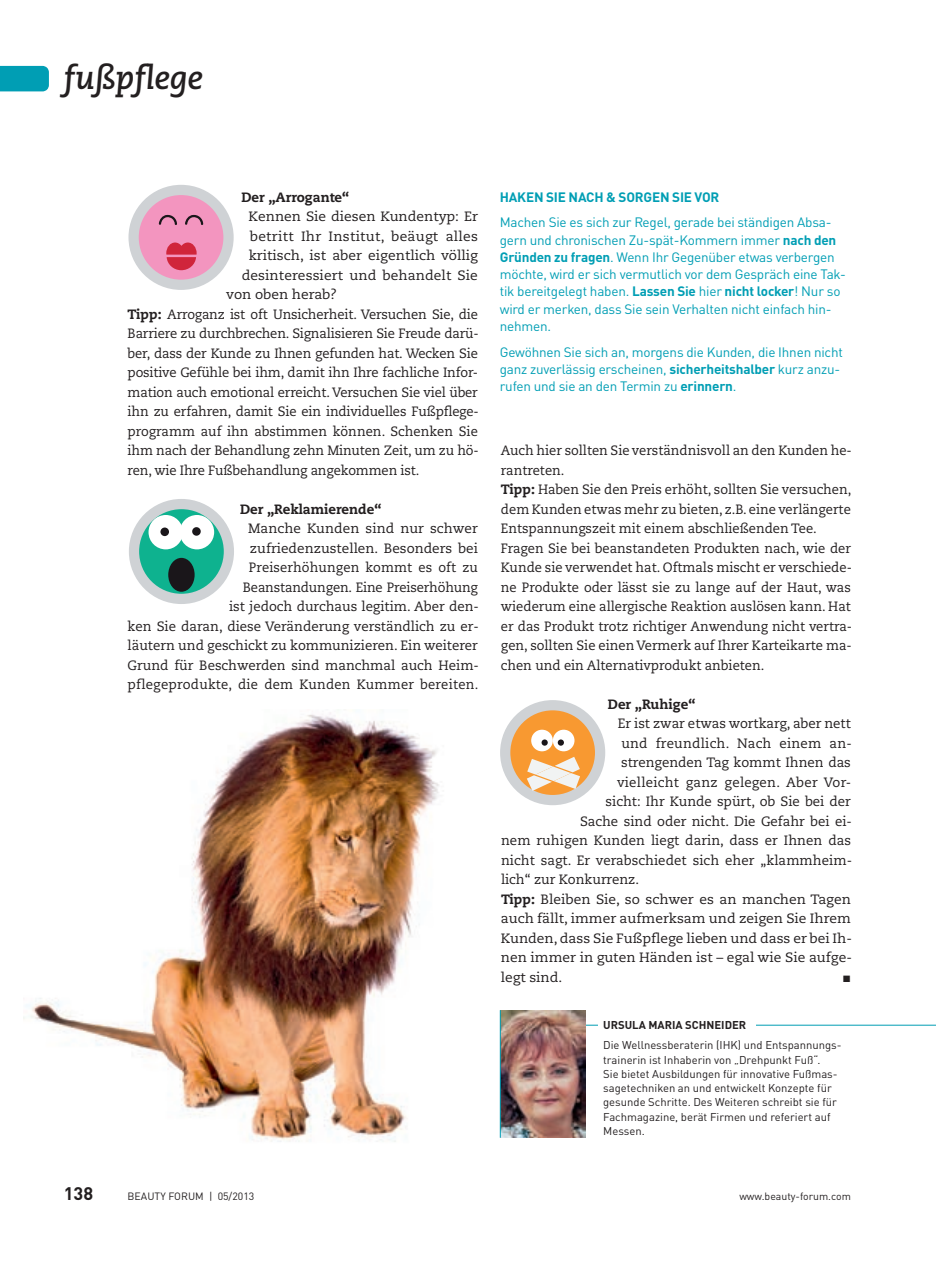
<style>
.page{position:relative;width:936px;height:1263px;background:#fff}
.page>*{position:absolute;margin:0;border:0;box-sizing:border-box;transform-origin:0 0}
.t1{font:italic 700 33px "Caecilia Com 76";color:#231f20}
.t2{font:700 18px "DIN Offc Pro";color:#231f20}
.t3{font:15px "All You Need";color:#231f20}
.t4{font:13.5px/19.5px "Caecilia Com 55 Roman";color:#231f20;scale:.96 1}
.t5{font:13.5px "Caecilia Com 55 Roman";color:#231f20}
.t6{font:13.5px/17.2px "DIN Offc Pro";letter-spacing:-.015em;color:#009eb4}
.t7{font:13.5px "Caecilia Com 55 Roman";letter-spacing:.02em;color:#231f20}
.t8{font:800 13.5px "Caecilia Com 85";color:#231f20}
.t9{font:11.25px/14.2px "DIN Offc Pro";color:#231f20}
.t10{font:10.5px "DIN Offc Pro";color:#231f20}
.s1{font-family:"Caecilia Com 85";font-weight:800}
.s2{font-weight:700}
</style>
<div class="page">
<img style="left:24px;top:712px;width:415px;height:430px">
<svg style="left:0;top:66px;width:49px;height:25px"></svg>
<svg style="left:134px;top:504px;width:95px;height:95px"></svg>
<div style="left:129px;top:499px;width:105px;height:105px;border:10px solid #cfd2d5;border-radius:50%"></div>
<div style="left:148px;top:515px;width:35px;height:34px;background:#fff;border-radius:50%"></div>
<div style="left:160px;top:527px;width:9px;height:9px;background:#1a161a;border-radius:50%"></div>
<div style="left:180px;top:515px;width:34px;height:34px;background:#fff;border-radius:50%"></div>
<div style="left:192px;top:527px;width:9px;height:9px;background:#1a161a;border-radius:50%"></div>
<div style="left:168px;top:558px;width:27px;height:34px;background:#1a161a;border-radius:50%"></div>
<div style="left:500px;top:700px;width:105px;height:105px;border:10px solid #cfd2d5;border-radius:50%"></div>
<svg style="left:505px;top:705px;width:95px;height:95px"></svg>
<hr style="left:501px;top:1025px;width:434px;height:1px;background:#009eb4">
<div style="left:598px;top:1010px;width:157px;height:26px;background:#fff"></div>
<img style="left:501px;top:1010px;width:84px;height:128px">
<hr style="left:500px;top:1010px;width:1px;height:128px;background:#009eb4">
<div style="left:128px;top:185px;width:106px;height:105px;border:10px solid #cfd2d5;border-radius:50%"></div>
<svg style="left:134px;top:190px;width:94px;height:95px"></svg>
<p class="t1" style="left:64px;top:56px;width:140px">fußpflege</p>
<p class="t8" style="left:241px;top:188px;width:109px">Der „Arrogante“</p>
<p class="t5" style="left:248px;top:208px;width:231px">Kennen Sie diesen Kundentyp: Er</p>
<p class="t7" style="left:250px;top:227px;width:229px">betritt Ihr Institut, beäugt alles</p>
<p class="t5" style="left:249px;top:247px;width:230px">kritisch, ist aber eigentlich völlig</p>
<p class="t5" style="left:242px;top:266px;width:238px">desinteressiert und behandelt Sie</p>
<p class="t5" style="left:226px;top:286px;width:112px">von oben herab?</p>
<p class="t4" style="left:128px;top:304px;width:366px"><span class="s1">Tipp:</span> Arroganz ist oft Unsicherheit. Versuchen Sie, die</p>
<p class="t4" style="left:128px;top:324px;width:367px">Barriere zu durchbrechen. Signalisieren Sie Freude darü-</p>
<p class="t4" style="left:128px;top:343px;width:366px">ber, dass der Kunde zu Ihnen gefunden hat. Wecken Sie</p>
<p class="t4" style="left:128px;top:363px;width:366px">positive Gefühle bei ihm, damit ihn Ihre fachliche Infor-</p>
<p class="t4" style="left:128px;top:382px;width:366px">mation auch emotional erreicht. Versuchen Sie viel über</p>
<p class="t4" style="left:128px;top:402px;width:367px">ihn zu erfahren, damit Sie ein individuelles Fußpflege-</p>
<p class="t4" style="left:128px;top:421px;width:366px">programm auf ihn abstimmen können. Schenken Sie</p>
<p class="t4" style="left:128px;top:441px;width:367px">ihm nach der Behandlung zehn Minuten Zeit, um zu hö-</p>
<p class="t4" style="left:128px;top:460px;width:305px">ren, wie Ihre Fußbehandlung angekommen ist.</p>
<p class="t8" style="left:240px;top:500px;width:143px">Der „Reklamierende“</p>
<p class="t5" style="left:248px;top:520px;width:231px">Manche Kunden sind nur schwer</p>
<p class="t5" style="left:250px;top:539px;width:229px">zufriedenzustellen. Besonders bei</p>
<p class="t4" style="left:249px;top:558px;width:240px">Preiserhöhungen kommt es oft zu</p>
<p class="t4" style="left:243px;top:577px;width:246px">Beanstandungen. Eine Preiserhöhung</p>
<p class="t5" style="left:229px;top:598px;width:251px">ist jedoch durchaus legitim. Aber den-</p>
<p class="t5" style="left:128px;top:617px;width:353px">ken Sie daran, diese Veränderung verständlich zu er-</p>
<p class="t5" style="left:128px;top:637px;width:352px">läutern und geschickt zu kommunizieren. Ein weiterer</p>
<p class="t5" style="left:128px;top:656px;width:353px">Grund für Beschwerden sind manchmal auch Heim-</p>
<p class="t7" style="left:128px;top:676px;width:352px">pflegeprodukte, die dem Kunden Kummer bereiten.</p>
<p class="t6" style="left:499px;top:183px;width:333px;line-height:25.8px"><span class="s2">HAKEN SIE NACH &amp; SORGEN SIE VOR<br></span>Machen Sie es sich zur Regel, gerade bei ständigen Absa-</p>
<p class="t6" style="left:499px;top:230px;width:347px">gern und chronischen Zu-spät-Kommern immer <span class="s2">nach den Gründen zu fragen</span>. Wenn Ihr Gegenüber etwas verbergen möchte, wird er sich vermutlich vor dem Gespräch eine Tak&shy;tik bereitgelegt haben. <span class="s2">Lassen Sie</span> hier <span class="s2">nicht locker</span>! Nur so wird er merken, dass Sie sein Verhalten nicht einfach hin&shy;nehmen.</p>
<p class="t6" style="left:499px;top:342px;width:344px">Gewöhnen Sie sich an, morgens die Kunden, die Ihnen nicht ganz zuverlässig erscheinen, <span class="s2">sicherheitshalber</span> kurz anzu&shy;rufen und sie an den Termin zu <span class="s2">erinnern</span>.</p>
<p class="t4" style="left:501px;top:441px;width:367px">Auch hier sollten Sie verständnisvoll an den Kunden he&shy;rantreten.<br><span class="s1">Tipp:</span> Haben Sie den Preis erhöht, sollten Sie versuchen, dem Kunden etwas mehr zu bieten, z.B. eine verlängerte Entspannungszeit mit einem abschließenden Tee.<br>Fragen Sie bei beanstandeten Produkten nach, wie der Kunde sie verwendet hat. Oftmals mischt er verschiede&shy;ne Produkte oder lässt sie zu lange auf der Haut, was wiederum eine allergische Reaktion auslösen kann. Hat er das Produkt trotz richtiger Anwendung nicht vertra&shy;gen, sollten Sie einen Vermerk auf Ihrer Karteikarte ma&shy;chen und ein Alternativprodukt anbieten.</p>
<p class="t8" style="left:608px;top:695px;width:89px">Der „Ruhige“</p>
<p class="t5" style="left:618px;top:715px;width:234px">Er ist zwar etwas wortkarg, aber nett</p>
<p class="t7" style="left:621px;top:734px;width:232px">und freundlich. Nach einem an-</p>
<p class="t5" style="left:621px;top:754px;width:231px">strengenden Tag kommt Ihnen das</p>
<p class="t7" style="left:617px;top:773px;width:236px">vielleicht ganz gelegen. Aber Vor-</p>
<p class="t5" style="left:605px;top:793px;width:247px">sicht: Ihr Kunde spürt, ob Sie bei der</p>
<p class="t5" style="left:580px;top:812px;width:273px">Sache sind oder nicht. Die Gefahr bei ei-</p>
<p class="t5" style="left:501px;top:832px;width:351px">nem ruhigen Kunden liegt darin, dass er Ihnen das</p>
<p class="t5" style="left:501px;top:851px;width:353px">nicht sagt. Er verabschiedet sich eher „klammheim-</p>
<p class="t5" style="left:501px;top:871px;width:140px">lich“ zur Konkurrenz.</p>
<p class="t5" style="left:501px;top:890px;width:351px"><span class="s1">Tipp:</span> Bleiben Sie, so schwer es an manchen Tagen</p>
<p class="t5" style="left:501px;top:910px;width:351px">auch fällt, immer aufmerksam und zeigen Sie Ihrem</p>
<p class="t5" style="left:501px;top:929px;width:352px">Kunden, dass Sie Fußpflege lieben und dass er bei Ih-</p>
<p class="t5" style="left:501px;top:949px;width:352px">nen immer in guten Händen ist – egal wie Sie aufge-</p>
<p class="t5" style="left:501px;top:968px;width:63px">legt sind.</p>
<p class="t3" style="left:842px;top:968px;width:10px">s</p>
<p class="t9" style="left:603px;top:1013px;width:240px;line-height:20.7px"><span class="s2">URSULA MARIA SCHNEIDER<br></span>Die Wellnessberaterin (IHK) und Entspannungs-</p>
<p class="t9" style="left:603px;top:1051px;width:236px">trainerin ist Inhaberin von „Drehpunkt Fuß“.<br>Sie bietet Ausbildungen für innovative Fußmas&shy;sagetechniken an und entwickelt Konzepte für gesunde Schritte. Des Weiteren schreibt sie für Fachmagazine, berät Firmen und referiert auf Messen.</p>
<p class="t2" style="left:64px;top:1179px;width:31px">138</p>
<p class="t10" style="left:739px;top:1188px;width:113px">www.beauty-forum.com</p>
<p class="t10" style="left:128px;top:1188px;width:128px">BEAUTY FORUM | 05/2013</p>
</div>
